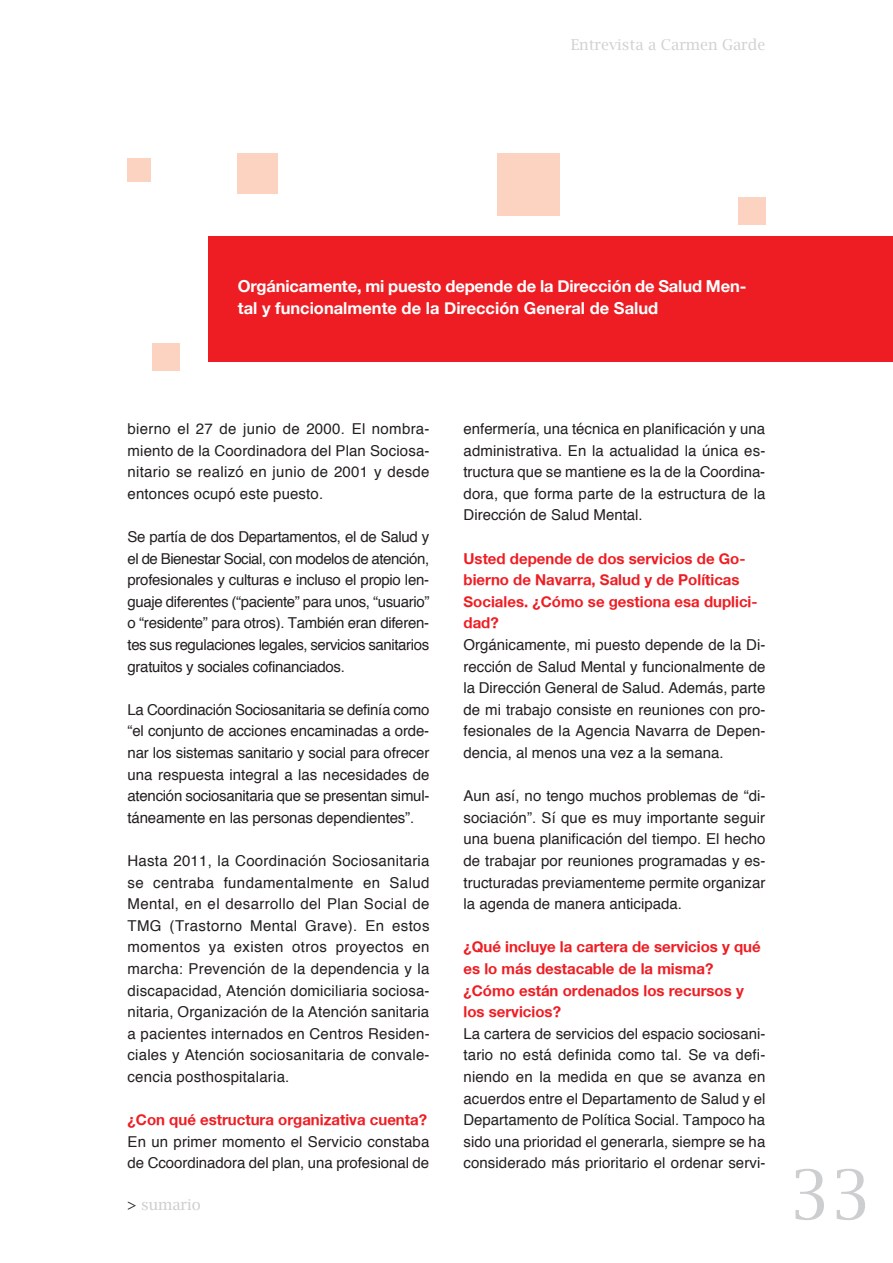
<style>
.page{position:relative;width:893px;height:1263px;background:#fff}
.page>*{position:absolute;margin:0;border:0;box-sizing:border-box;transform-origin:0 0}
.t1{font:67.65px "Lucida Bright";color:#cdced0}
.t2{font:700 16.5px/22.5px "Helvetica Neue";letter-spacing:-.01em;color:#fff}
.t3{font:15px/21.6px "Helvetica";color:#231f20;text-align:justify}
.t4{font:700 15px/21.6px "Helvetica Neue";color:#ee1d23}
.t5{font:15px "Lucida Bright";color:#d1d2d4}
.t6{font:15px "Lucida Bright";color:#cdced0}
.s1{color:#231f20}
</style>
<div class="page">
<div style="left:208px;top:236px;width:685px;height:126px;background:#ee1d23"></div>
<div style="left:237px;top:153px;width:41px;height:41px;background:#fcd2c0"></div>
<div style="left:497px;top:153px;width:63px;height:63px;background:#fcd2c0"></div>
<div style="left:153px;top:344px;width:27px;height:27px;background:#fcd2c0"></div>
<div style="left:738px;top:198px;width:27px;height:27px;background:#fcd2c0"></div>
<div style="left:128px;top:158px;width:23px;height:24px;background:#fcd2c0"></div>
<p class="t5" style="left:571px;top:36px;width:196px">Entrevista a Carmen Garde</p>
<p class="t2" style="left:238px;top:274px;width:510px">Orgánicamente, mi puesto depende de la Dirección de Salud Men&shy;tal y funcionalmente de la Dirección General de Salud</p>
<p class="t3" style="left:128px;top:419px;width:304px">bierno el 27 de junio de 2000. El nombra&shy;miento de la Coordinadora del Plan Sociosa&shy;nitario se realizó en junio de 2001 y desde entonces ocupó este puesto.</p>
<p class="t3" style="left:128px;top:527px;width:303px">Se partía de dos Departamentos, el de Salud y el de Bienestar Social, con modelos de atención, profesionales y culturas e incluso el propio len&shy;guaje diferentes (“paciente” para unos, “usuario” o “residente” para otros). También eran diferen&shy;tes sus regulaciones legales, servicios sanitarios gratuitos y sociales cofinanciados.</p>
<p class="t3" style="left:128px;top:700px;width:303px">La Coordinación Sociosanitaria se definía como “el conjunto de acciones encaminadas a orde&shy;nar los sistemas sanitario y social para ofrecer una respuesta integral a las necesidades de atención sociosanitaria que se presentan simul&shy;táneamente en las personas dependientes”.</p>
<p class="t3" style="left:128px;top:851px;width:304px">Hasta 2011, la Coordinación Sociosanitaria se centraba fundamentalmente en Salud Mental, en el desarrollo del Plan Social de TMG (Trastorno Mental Grave). En estos momentos ya existen otros proyectos en marcha: Prevención de la dependencia y la discapacidad, Atención domiciliaria sociosa&shy;nitaria, Organización de la Atención sanitaria a pacientes internados en Centros Residen&shy;ciales y Atención sociosanitaria de convale&shy;cencia posthospitalaria.</p>
<p class="t4" style="left:128px;top:1109px;width:301px">¿Con qué estructura organizativa cuenta?</p>
<p class="t3" style="left:128px;top:1132px;width:303px">En un primer momento el Servicio constaba de Ccoordinadora del plan, una profesional de</p>
<p class="t6" style="left:128px;top:1196px;width:75px"><span class="s1">&gt;</span> sumario</p>
<p class="t3" style="left:463px;top:419px;width:303px">enfermería, una técnica en planificación y una administrativa. En la actualidad la única es&shy;tructura que se mantiene es la de la Coordina&shy;dora, que forma parte de la estructura de la Dirección de Salud Mental.</p>
<p class="t4" style="left:463px;top:547px;width:296px">Usted depende de dos servicios de Go&shy;bierno de Navarra, Salud y de Políticas<br>Sociales. ¿Cómo se gestiona esa duplici&shy;dad?</p>
<p class="t3" style="left:463px;top:635px;width:303px">Orgánicamente, mi puesto depende de la Di&shy;rección de Salud Mental y funcionalmente de la Dirección General de Salud. Además, parte de mi trabajo consiste en reuniones con pro&shy;fesionales de la Agencia Navarra de Depen&shy;dencia, al menos una vez a la semana.</p>
<p class="t3" style="left:463px;top:786px;width:303px">Aun así, no tengo muchos problemas de “di&shy;sociación”. Sí que es muy importante seguir una buena planificación del tiempo. El hecho de trabajar por reuniones programadas y es&shy;tructuradas previamenteme permite organizar la agenda de manera anticipada.</p>
<p class="t4" style="left:463px;top:936px;width:299px">¿Qué incluye la cartera de servicios y qué es lo más destacable de la misma? ¿Cómo están ordenados los recursos y los servicios?</p>
<p class="t3" style="left:463px;top:1024px;width:303px">La cartera de servicios del espacio sociosani&shy;tario no está definida como tal. Se va defi&shy;niendo en la medida en que se avanza en acuerdos entre el Departamento de Salud y el Departamento de Política Social. Tampoco ha sido una prioridad el generarla, siempre se ha considerado más prioritario el ordenar servi-</p>
<h1 class="t1" style="left:789px;top:1153px;width:84px">33</h1>
</div>
